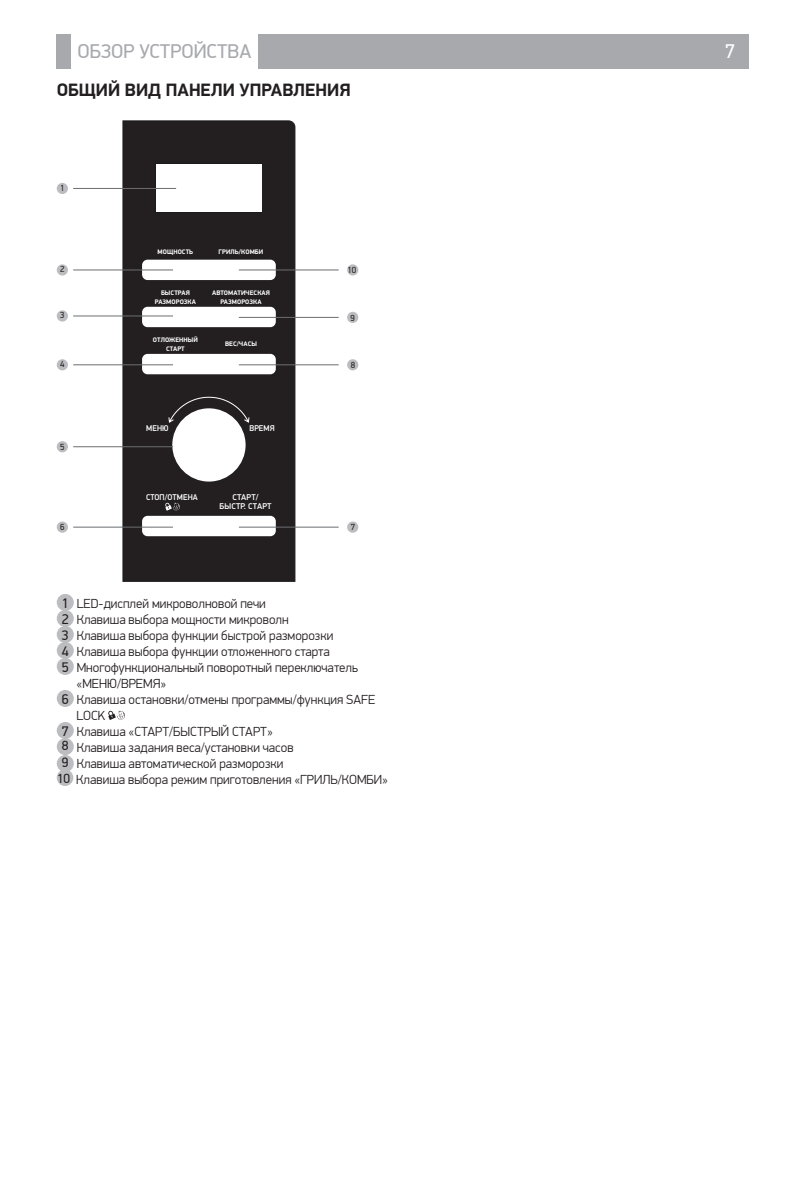
<style>
.page{position:relative;width:806px;height:1191px;background:#fff}
.page>*{position:absolute;margin:0;border:0;box-sizing:border-box;transform-origin:0 0}
.t1{font:20px "PF Din Display Pro";color:#a8a9ad}
.t2{font:20px "PF Din Display Pro";color:#fff}
.head_1{font:700 18px "PF Din Display Pro";color:#231f20}
.text{font:300 13.2px/16px "PF Din Display Pro";color:#231f20}
.text-2{font:13.2px "PF Din Display Pro";color:#231f20}
.t3{font:8.8px "PF Din Display Pro";color:#231f20}
.t4{font:500 8.4px "PF Din Display Pro";letter-spacing:.01em;color:#fff;scale:.96 1}
.t5{font:500 8.4px/9px "PF Din Display Pro";letter-spacing:.01em;color:#fff;text-align:center}
.t6{font:700 6.6px/9px "PF Din Display Pro";letter-spacing:.01em;color:#fff;text-align:center}
.s1{font-weight:400;font-size:14px}
.s2{font-weight:400;font-size:13.6px}
</style>
<div class="page">
<div style="left:57px;top:34px;width:14px;height:34px;background:#a8a9ad"></div>
<div style="left:258px;top:34px;width:490px;height:34px;background:#a8a9ad"></div>
<div style="left:57px;top:183px;width:11px;height:11px;background:#bcbdc0;border-radius:50%"></div>
<div style="left:57px;top:310px;width:11px;height:11px;background:#bcbdc0;border-radius:50%"></div>
<div style="left:57px;top:264px;width:11px;height:11px;background:#bcbdc0;border-radius:50%"></div>
<div style="left:347px;top:312px;width:11px;height:11px;background:#bcbdc0;border-radius:50%"></div>
<div style="left:347px;top:264px;width:11px;height:11px;background:#bcbdc0;border-radius:50%"></div>
<div style="left:347px;top:359px;width:11px;height:11px;background:#bcbdc0;border-radius:50%"></div>
<div style="left:347px;top:521px;width:11px;height:12px;background:#bcbdc0;border-radius:50%"></div>
<div style="left:57px;top:521px;width:11px;height:12px;background:#bcbdc0;border-radius:50%"></div>
<div style="left:57px;top:441px;width:11px;height:11px;background:#bcbdc0;border-radius:50%"></div>
<div style="left:57px;top:359px;width:11px;height:11px;background:#bcbdc0;border-radius:50%"></div>
<div style="left:123px;top:121px;width:172px;height:460px;background:#231f20"></div>
<svg style="left:155px;top:163px;width:107px;height:49px"></svg>
<div style="left:156px;top:164px;width:105px;height:47px;background:#fff"></div>
<div style="left:172px;top:408px;width:73px;height:73px;background:#fff;border-radius:50%"></div>
<div style="left:142px;top:260px;width:133px;height:20px;background:#fff;border-radius:6px"></div>
<div style="left:142px;top:307px;width:133px;height:20px;background:#fff;border-radius:6px"></div>
<div style="left:142px;top:354px;width:133px;height:20px;background:#fff;border-radius:6px"></div>
<div style="left:142px;top:516px;width:133px;height:20px;background:#fff;border-radius:6px"></div>
<svg style="left:168px;top:397px;width:81px;height:26px"></svg>
<svg style="left:165px;top:502px;width:15px;height:9px"></svg>
<hr style="left:73px;top:188px;width:103px;height:1px;background:#6c6d70">
<hr style="left:73px;top:270px;width:100px;height:1px;background:#6c6d70">
<hr style="left:73px;top:316px;width:100px;height:1px;background:#6c6d70">
<hr style="left:73px;top:364px;width:100px;height:1px;background:#6c6d70">
<hr style="left:73px;top:446px;width:100px;height:1px;background:#6c6d70">
<hr style="left:73px;top:527px;width:100px;height:1px;background:#6c6d70">
<hr style="left:239px;top:270px;width:99px;height:1px;background:#6c6d70">
<hr style="left:239px;top:317px;width:99px;height:1px;background:#6c6d70">
<hr style="left:239px;top:364px;width:99px;height:1px;background:#6c6d70">
<hr style="left:239px;top:527px;width:99px;height:1px;background:#6c6d70">
<div style="left:57px;top:594px;width:17px;height:17px;background:#bcbdc0;border-radius:50%"></div>
<div style="left:57px;top:610px;width:17px;height:17px;background:#bcbdc0;border-radius:50%"></div>
<div style="left:57px;top:626px;width:17px;height:17px;background:#bcbdc0;border-radius:50%"></div>
<div style="left:57px;top:642px;width:17px;height:17px;background:#bcbdc0;border-radius:50%"></div>
<div style="left:57px;top:658px;width:17px;height:17px;background:#bcbdc0;border-radius:50%"></div>
<div style="left:57px;top:690px;width:17px;height:17px;background:#bcbdc0;border-radius:50%"></div>
<svg style="left:108px;top:710px;width:17px;height:10px"></svg>
<div style="left:57px;top:722px;width:17px;height:17px;background:#bcbdc0;border-radius:50%"></div>
<div style="left:57px;top:738px;width:17px;height:17px;background:#bcbdc0;border-radius:50%"></div>
<div style="left:57px;top:755px;width:17px;height:17px;background:#bcbdc0;border-radius:50%"></div>
<div style="left:57px;top:769px;width:16px;height:17px;background:#bcbdc0;border-radius:50%"></div>
<h1 class="t1" style="left:77px;top:39px;width:175px">ОБЗОР УСТРОЙСТВА</h1>
<h1 class="t2" style="left:724px;top:39px;width:11px">7</h1>
<p class="head_1" style="left:57px;top:79px;width:295px">ОБЩИЙ ВИД ПАНЕЛИ УПРАВЛЕНИЯ</p>
<p class="t3" style="left:60px;top:183px;width:6px">1</p>
<p class="t3" style="left:60px;top:264px;width:6px">2</p>
<p class="t3" style="left:60px;top:310px;width:6px">3</p>
<p class="t3" style="left:60px;top:359px;width:6px">4</p>
<p class="t3" style="left:60px;top:441px;width:6px">5</p>
<p class="t6" style="left:157px;top:247px;width:37px">МОЩНОСТЬ</p>
<p class="t6" style="left:218px;top:247px;width:46px">ГРИЛЬ/КОМБИ</p>
<p class="t6" style="left:155px;top:288px;width:43px">БЫСТРАЯ<br>РАЗМОРОЗКА</p>
<p class="t6" style="left:153px;top:336px;width:47px">ОТЛОЖЕННЫЙ<br>СТАРТ</p>
<p class="t6" style="left:225px;top:339px;width:33px">ВЕС/ЧАСЫ</p>
<p class="t6" style="left:212px;top:288px;width:59px">АВТОМАТИЧЕСКАЯ<br>РАЗМОРОЗКА</p>
<p class="t4" style="left:146px;top:423px;width:25px">МЕНЮ</p>
<p class="t4" style="left:249px;top:423px;width:28px">ВРЕМЯ</p>
<p class="t4" style="left:146px;top:492px;width:55px">СТОП/ОТМЕНА</p>
<p class="t5" style="left:219px;top:493px;width:53px">СТАРТ/<br>БЫСТР. СТАРТ</p>
<p class="t3" style="left:347px;top:265px;width:10px">10</p>
<p class="t3" style="left:350px;top:312px;width:6px">9</p>
<p class="t3" style="left:350px;top:359px;width:6px">8</p>
<p class="t3" style="left:60px;top:522px;width:6px">6</p>
<p class="t3" style="left:350px;top:522px;width:6px">7</p>
<p class="text" style="left:62px;top:595px;width:205px"><span class="s1">1</span> LED-дисплей микроволновой печи</p>
<p class="text" style="left:62px;top:611px;width:228px"><span class="s1">2</span> Клавиша выбора мощности микроволн</p>
<p class="text" style="left:62px;top:627px;width:273px"><span class="s1">3</span> Клавиша выбора функции быстрой разморозки</p>
<p class="text" style="left:62px;top:643px;width:269px"><span class="s1">4</span> Клавиша выбора функции отложенного старта</p>
<p class="text" style="left:77px;top:659px;width:282px;text-indent:-15px"><span class="s1">5</span> Многофункциональный поворотный переключатель «МЕНЮ/ВРЕМЯ»</p>
<p class="text" style="left:77px;top:691px;width:300px;text-indent:-15px"><span class="s1">6</span> Клавиша остановки/отмены программы/функция SAFE<br>LOCK</p>
<p class="text" style="left:62px;top:723px;width:212px"><span class="s1">7</span> Клавиша «СТАРТ/БЫСТРЫЙ СТАРТ»</p>
<p class="text" style="left:62px;top:739px;width:233px"><span class="s2">8</span> Клавиша задания веса/установки часов</p>
<p class="text" style="left:62px;top:755px;width:223px"><span class="s2">9</span> Клавиша автоматической разморозки</p>
<p class="text-2" style="left:57px;top:770px;width:15px">10</p>
<p class="text" style="left:76px;top:771px;width:313px">Клавиша выбора режим приготовления «ГРИЛЬ/КОМБИ»</p>
</div>
